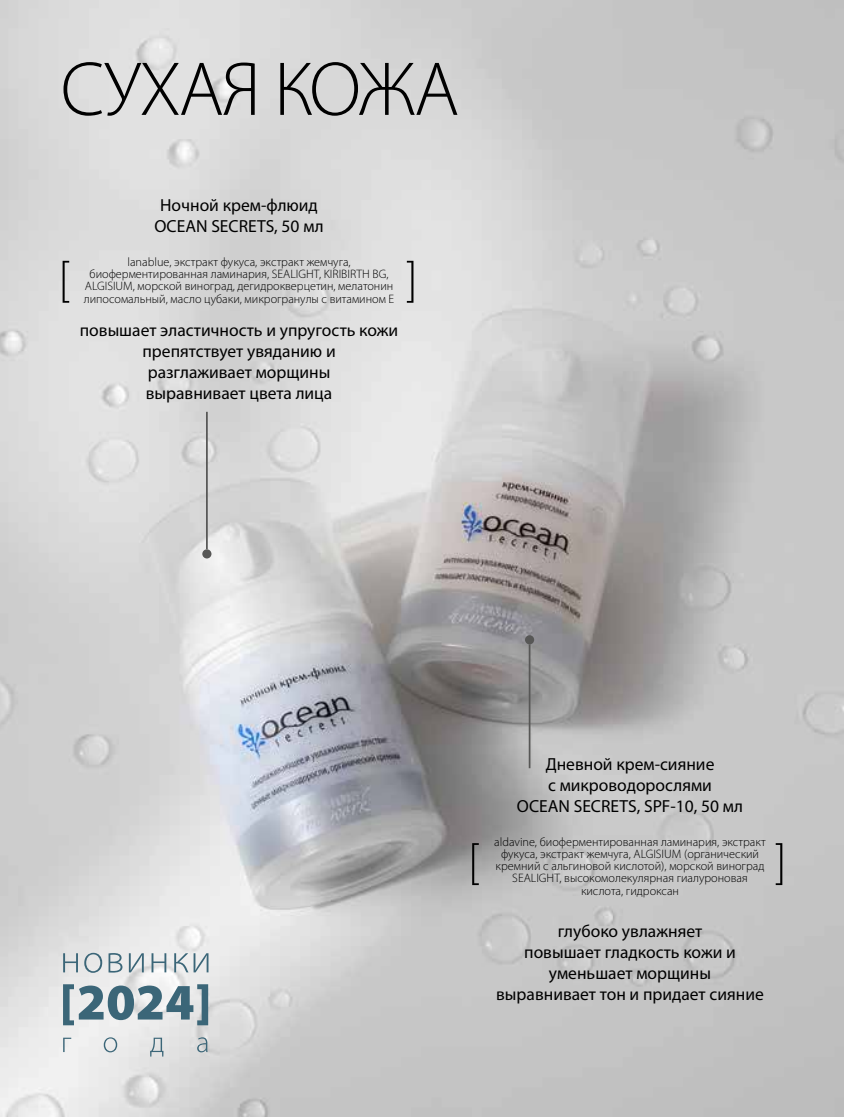
<style>
.page{position:relative;width:844px;height:1117px;background:#fff}
.page>*{position:absolute;margin:0;border:0;box-sizing:border-box;transform-origin:0 0}
.t1{font:300 77px "Myriad Pro";letter-spacing:-.025em;color:#000}
.t2{font:300 condensed 52.5px "Myriad Pro";color:#000}
.t3{font:900 51.45px "Myriad Pro";color:#3b6678}
.t4{font:17.5px/21px "Myriad Pro";color:#000;text-align:center}
.t5{font:300 12.25px/12.2px "Myriad Pro";color:#000;text-align:center}
</style>
<div class="page">
<img style="left:0;top:0;width:843px;height:1116px">
<div style="left:202px;top:549px;width:9px;height:9px;background:#575756;border-radius:50%"></div>
<hr style="left:206px;top:411px;width:2px;height:138px;background:#575756">
<div style="left:525px;top:635px;width:9px;height:9px;background:#575756;border-radius:50%"></div>
<hr style="left:528px;top:644px;width:2px;height:124px;background:#575756">
<svg style="left:63px;top:953px;width:15px;height:19px"></svg>
<svg style="left:84px;top:952px;width:18px;height:20px"></svg>
<svg style="left:108px;top:952px;width:14px;height:20px"></svg>
<svg style="left:129px;top:953px;width:15px;height:19px"></svg>
<svg style="left:151px;top:953px;width:15px;height:19px"></svg>
<svg style="left:174px;top:953px;width:34px;height:19px"></svg>
<svg style="left:63px;top:1037px;width:8px;height:14px"></svg>
<svg style="left:104px;top:1037px;width:13px;height:15px"></svg>
<svg style="left:150px;top:1037px;width:13px;height:19px"></svg>
<svg style="left:197px;top:1037px;width:10px;height:15px"></svg>
<h1 class="t1" style="left:61px;top:43px;width:400px">СУХАЯ КОЖА</h1>
<h3 class="t4" style="left:154px;top:195px;width:170px">Ночной крем-флюид<br>OCEAN SECRETS, 50 мл</h3>
<p class="t5" style="left:84px;top:255px;width:312px">lanablue, экстракт фукуса, экстракт жемчуга, биоферментированная ламинария, SEALIGHT, KIRIBIRTH BG, ALGISIUM, морской виноград, дегидрокверцетин, мелатонин липосомальный, масло цубаки, микрогранулы с витамином E</p>
<h3 class="t4" style="left:80px;top:319px;width:320px">повышает эластичность и упругость кожи препятствует увяданию и<br>разглаживает морщины<br>выравнивает цвета лица</h3>
<h2 class="t2" style="left:58px;top:248px;width:15px">[</h2>
<h2 class="t2" style="left:405px;top:248px;width:15px">]</h2>
<h3 class="t3" style="left:60px;top:967px;width:153px">[2024]</h3>
<h3 class="t4" style="left:517px;top:753px;width:228px">Дневной крем-сияние<br>с микроводорослями<br>OCEAN SECRETS, SPF-10, 50 мл</h3>
<p class="t5" style="left:494px;top:835px;width:273px">аldavine, биоферментированная ламинария, экстракт фукуса, экстракт жемчуга, ALGISIUM (органический кремний с альгиновой кислотой), морской виноград SEALIGHT, высокомолекулярная гиалуроновая кислота, гидроксан</p>
<h3 class="t4" style="left:496px;top:919px;width:269px">глубоко увлажняет<br>повышает гладкость кожи и уменьшает морщины<br>выравнивает тон и придает сияние</h3>
<h2 class="t2" style="left:467px;top:830px;width:15px">[</h2>
<h2 class="t2" style="left:773px;top:830px;width:15px">]</h2>
</div>
